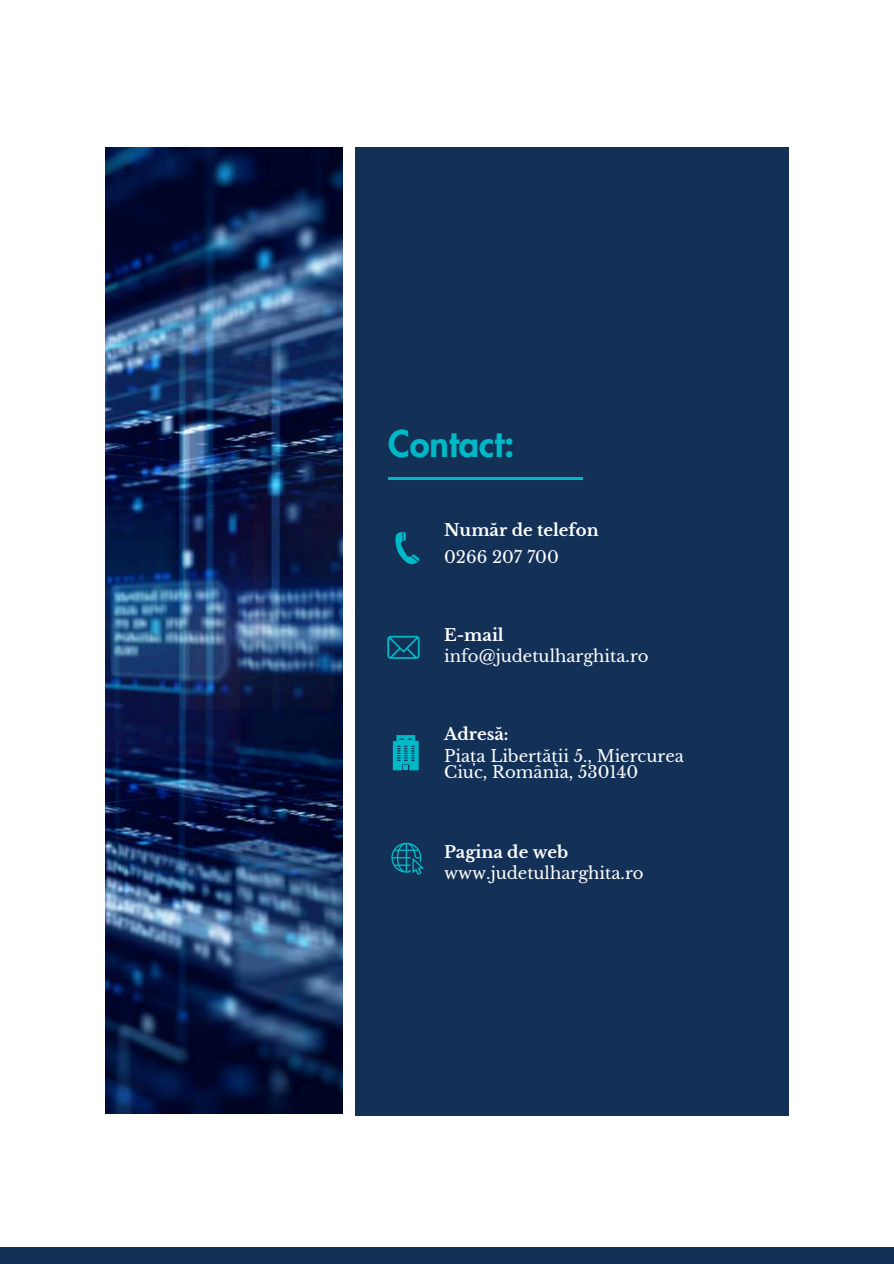
<style>
.page{position:relative;width:894px;height:1264px;background:#fff}
.page>*{position:absolute;margin:0;border:0;box-sizing:border-box;transform-origin:0 0}
.t1{font:800 36px "Futura LT Pro";color:#00b9c6}
.t2{font:16.5px/15.8px "Libre Baskerville";color:#fff}
.t3{font:700 16.5px "Libre Baskerville";color:#fff}
</style>
<div class="page">
<div style="left:356px;top:147px;width:432px;height:969px;background:#133157"></div>
<img style="left:106px;top:147px;width:236px;height:966px">
<svg style="left:395px;top:531px;width:24px;height:34px"></svg>
<svg style="left:387px;top:635px;width:32px;height:23px"></svg>
<svg style="left:393px;top:735px;width:25px;height:35px"></svg>
<svg style="left:391px;top:842px;width:32px;height:32px"></svg>
<hr style="left:388px;top:477px;width:194px;height:2px;background:#00b9c6">
<div style="left:0;top:1247px;width:893px;height:16px;background:#133157"></div>
<h1 class="t1" style="left:388px;top:427px;width:128px">Contact:</h1>
<p class="t3" style="left:444px;top:520px;width:156px">Număr de telefon</p>
<p class="t2" style="left:444px;top:549px;width:116px">0266 207 700</p>
<p class="t3" style="left:444px;top:625px;width:61px">E-mail</p>
<p class="t2" style="left:444px;top:649px;width:206px">info@judetulharghita.ro</p>
<p class="t3" style="left:444px;top:724px;width:66px">Adresă:</p>
<p class="t2" style="left:444px;top:748px;width:241px">Piața Libertății 5., Miercurea<br>Ciuc, România, 530140</p>
<p class="t3" style="left:444px;top:841px;width:126px">Pagina de web</p>
<p class="t2" style="left:444px;top:865px;width:201px">www.judetulharghita.ro</p>
</div>
